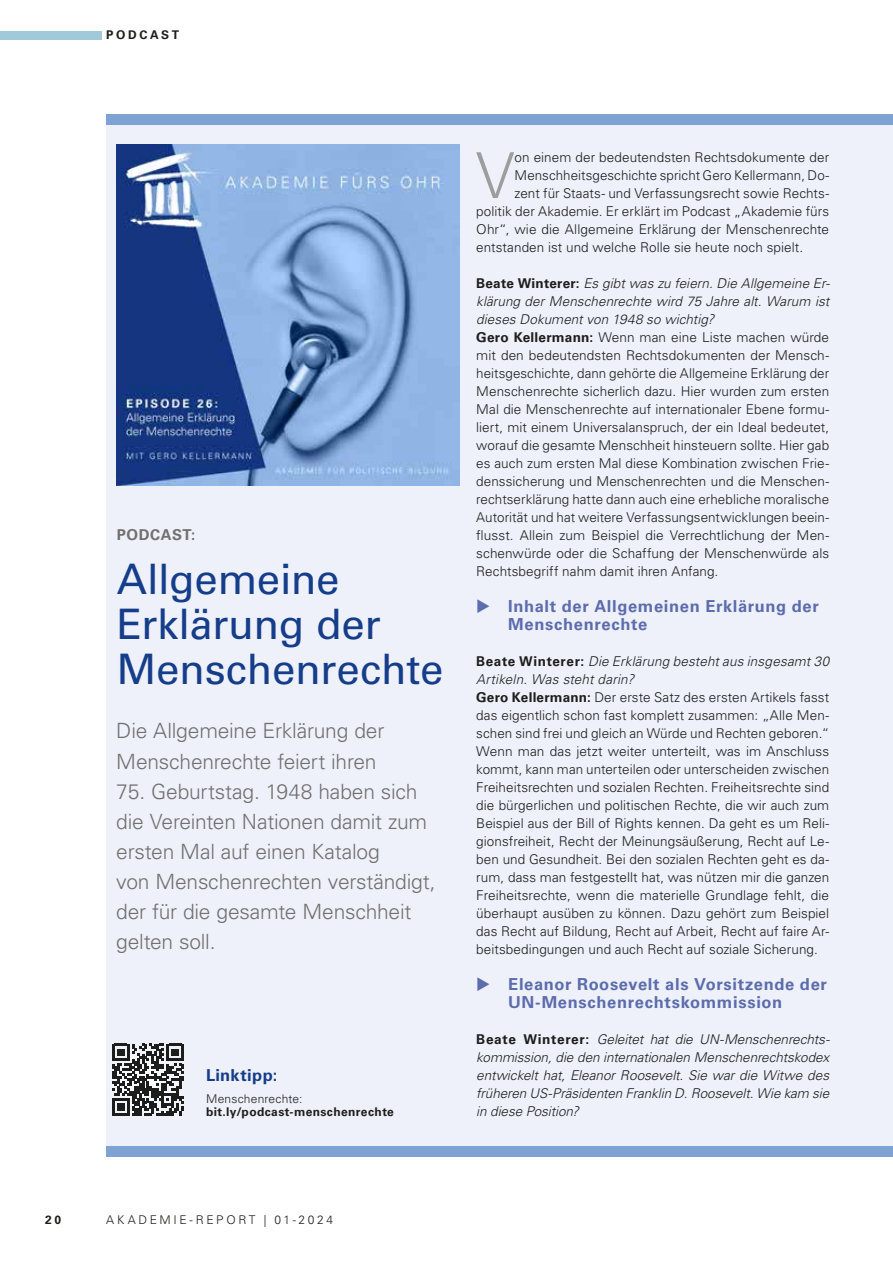
<style>
.page{position:relative;width:893px;height:1263px;background:#fff}
.page>*{position:absolute;margin:0;border:0;box-sizing:border-box;transform-origin:0 0}
.t1{font:300 63.3px "Univers LT Std";color:#9d9d9d}
.t2{font:42px/45px "Univers LT Std";letter-spacing:-.005em;color:#153d8a}
.t3{font:300 21px/30px "Univers LT Std";letter-spacing:-.01em;color:#70706f}
.t4{font:700 16.5px/18px "Univers LT Std";letter-spacing:.04em;color:#5c6cac}
.t5{font:700 16.5px "Univers LT Std";letter-spacing:.02em;color:#153d8a}
.t6{font:700 15px "Univers LT Std";letter-spacing:.04em;color:#70706f}
.t7{font:300 13.5px/18px "Univers LT Std";letter-spacing:.005em;color:#1d1d1b}
.t8{font:italic 300 13.5px/18px "Univers LT Std";letter-spacing:-.005em;color:#1d1d1b;text-align:justify}
.t9{font:700 12px "Univers LT Std";letter-spacing:.035em;color:#1d1d1b}
.t10{font:300 12px "Univers LT Std";letter-spacing:.22em;color:#1d1d1b}
.t11{font:300 12px "Univers LT Std";letter-spacing:.02em;color:#1d1d1b}
.t12{font:700 12px "Univers LT Std";letter-spacing:.215em;color:#1d1d1b}
.s1{font-weight:700}
.s2{font-style:italic}
.s3{font-weight:700;font-style:normal}
</style>
<div class="page">
<div style="left:106px;top:115px;width:787px;height:1042px;background:#eef1fa"></div>
<img style="left:117px;top:144px;width:342px;height:342px">
<div style="left:106px;top:115px;width:787px;height:10px;background:#7fa2d5"></div>
<div style="left:63px;top:1020px;width:163px;height:122px;background:linear-gradient(to right,#fdfdfe,#e8ecf8);border-radius:50%"></div>
<svg style="left:112px;top:1044px;width:72px;height:72px"></svg>
<div style="left:106px;top:1146px;width:787px;height:11px;background:#7fa2d5"></div>
<div style="left:0;top:32px;width:102px;height:8px;background:#a0c9d9"></div>
<p class="t12" style="left:106px;top:28px;width:74px">PODCAST</p>
<p class="t6" style="left:117px;top:526px;width:80px">PODCAST:</p>
<h2 class="t2" style="left:117px;top:556px;width:328px">Allgemeine<br>Erklärung der<br>Menschenrechte</h2>
<h3 class="t3" style="left:116px;top:716px;width:270px">Die Allgemeine Erklärung der<br>Menschenrechte feiert ihren</h3>
<h3 class="t3" style="left:116px;top:776px;width:321px">75. Geburtstag. 1948 haben sich die Vereinten Nationen damit zum ersten Mal auf einen Katalog<br>von Menschenrechten verständigt, der für die gesamte Menschheit gelten soll.</h3>
<p class="t5" style="left:206px;top:1065px;width:73px">Linktipp:</p>
<p class="t11" style="left:206px;top:1091px;width:98px">Menschenrechte:</p>
<p class="t9" style="left:206px;top:1105px;width:189px">bit.ly/podcast-menschenrechte</p>
<h1 class="t1" style="left:476px;top:137px;width:40px">V</h1>
<p class="t7" style="left:515px;top:148px;width:316px">on einem der bedeutendsten Rechtsdokumente der</p>
<p class="t7" style="left:515px;top:166px;width:316px">Menschheitsgeschichte spricht Gero Kellermann, Do-</p>
<p class="t7" style="left:515px;top:184px;width:316px">zent für Staats- und Verfassungsrecht sowie Rechts-</p>
<p class="t7" style="left:476px;top:202px;width:354px">politik der Akademie. Er erklärt im Podcast „Akademie fürs</p>
<p class="t7" style="left:476px;top:220px;width:354px">Ohr“, wie die Allgemeine Erklärung der Menschenrechte</p>
<p class="t7" style="left:476px;top:238px;width:328px">entstanden ist und welche Rolle sie heute noch spielt.</p>
<p class="t7" style="left:476px;top:274px;width:355px"><span class="s1">Beate Winterer:</span> <span class="s2">Es gibt was zu feiern. Die Allgemeine Er&shy;klärung der Menschenrechte wird 75 Jahre alt. Warum ist dieses Dokument von 1948 so wichtig?<br></span><span class="s1">Gero Kellermann:</span> Wenn man eine Liste machen würde mit den bedeutendsten Rechtsdokumenten der Mensch&shy;heitsgeschichte, dann gehörte die Allgemeine Erklärung der Menschenrechte sicherlich dazu. Hier wurden zum ersten Mal die Menschenrechte auf internationaler Ebene formu&shy;liert, mit einem Universalanspruch, der ein Ideal bedeutet, worauf die gesamte Menschheit hinsteuern sollte. Hier gab es auch zum ersten Mal diese Kombination zwischen Frie&shy;denssicherung und Menschenrechten und die Menschen&shy;rechtserklärung hatte dann auch eine erhebliche moralische Autorität und hat weitere Verfassungsentwicklungen beein&shy;flusst. Allein zum Beispiel die Verrechtlichung der Men&shy;schenwürde oder die Schaffung der Menschenwürde als Rechtsbegriff nahm damit ihren Anfang.</p>
<p class="t4" style="left:508px;top:597px;width:312px;text-indent:-32px">◆ Inhalt der Allgemeinen Erklärung der<br>Menschenrechte</p>
<p class="t7" style="left:476px;top:652px;width:354px"><span class="s1">Beate Winterer:</span> <span class="s2">Die Erklärung besteht aus insgesamt 30<br>Artikeln. Was steht darin?<br></span><span class="s1">Gero Kellermann:</span> Der erste Satz des ersten Artikels fasst das eigentlich schon fast komplett zusammen: „Alle Men&shy;schen sind frei und gleich an Würde und Rechten geboren.“ Wenn man das jetzt weiter unterteilt, was im Anschluss kommt, kann man unterteilen oder unterscheiden zwischen Freiheitsrechten und sozialen Rechten. Freiheitsrechte sind die bürgerlichen und politischen Rechte, die wir auch zum Beispiel aus der Bill of Rights kennen. Da geht es um Reli&shy;gionsfreiheit, Recht der Meinungsäußerung, Recht auf Le&shy;ben und Gesundheit. Bei den sozialen Rechten geht es da&shy;rum, dass man festgestellt hat, was nützen mir die ganzen Freiheitsrechte, wenn die materielle Grundlage fehlt, die überhaupt ausüben zu können. Dazu gehört zum Beispiel das Recht auf Bildung, Recht auf Arbeit, Recht auf faire Ar&shy;beitsbedingungen und auch Recht auf soziale Sicherung.</p>
<p class="t4" style="left:508px;top:975px;width:320px;text-indent:-32px">◆ Eleanor Roosevelt als Vorsitzende der<br>UN-Menschenrechtskommission</p>
<p class="t8" style="left:476px;top:1030px;width:355px"><span class="s3">Beate Winterer:</span> Geleitet hat die UN-Menschenrechts&shy;kommission, die den internationalen Menschenrechtskodex entwickelt hat, Eleanor Roosevelt. Sie war die Witwe des früheren US-Präsidenten Franklin D. Roosevelt. Wie kam sie in diese Position?</p>
<p class="t9" style="left:45px;top:1213px;width:17px">20</p>
<p class="t10" style="left:106px;top:1213px;width:228px">AKADEMIE-REPORT | 01-2024</p>
</div>
